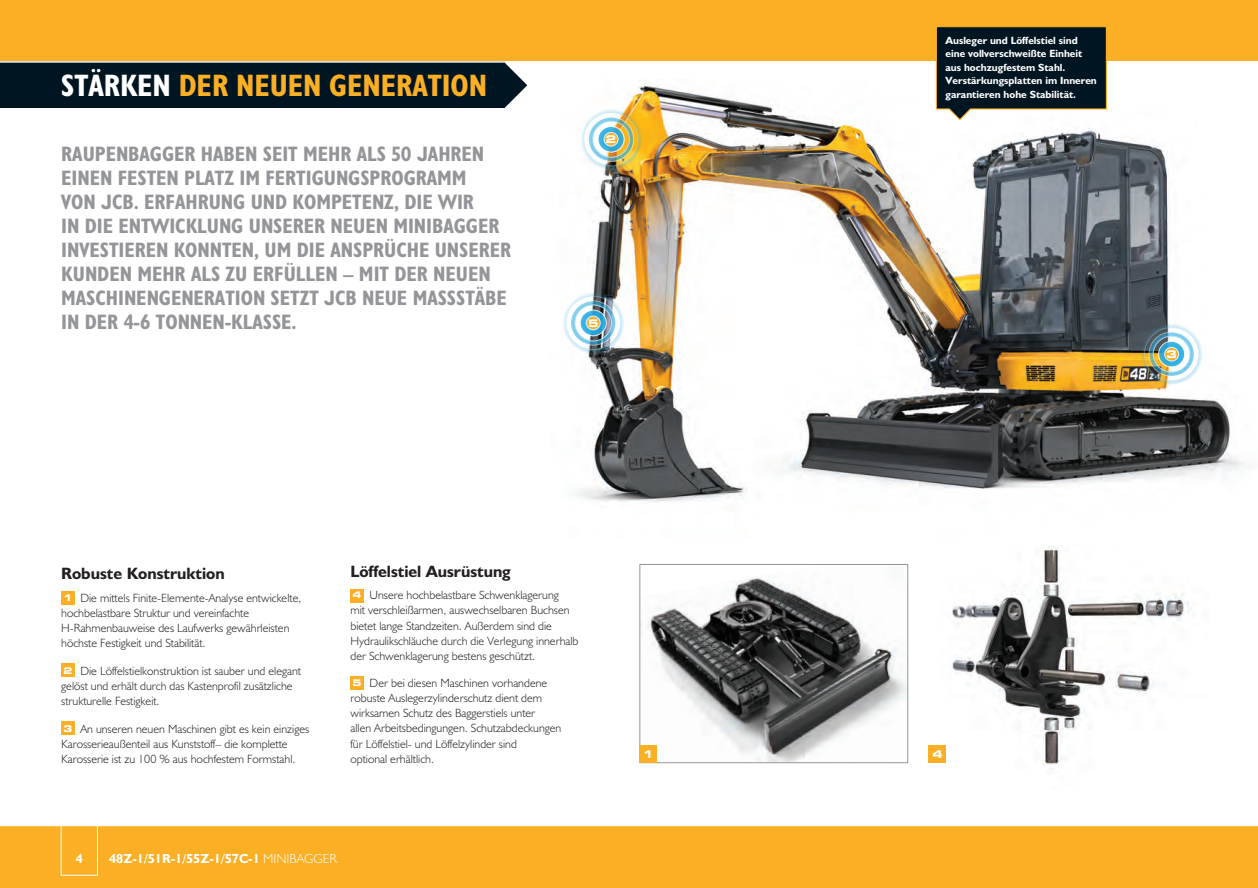
<style>
.page{position:relative;width:1258px;height:888px;background:#fff}
.page>*{position:absolute;margin:0;border:0;box-sizing:border-box;transform-origin:0 0}
.t1{font:31.2px "JCB Bold Condensed";color:#fbaf25}
.t2{font:21px/24px "JCB Bold Condensed";color:#939598}
.t3{font:16.5px "JCB Bold";color:#231f20}
.t4{font:13.2px "JCB Bold";color:#fff}
.t5{font:12px/15px "JCB Light";color:#231f20}
.t6{font:10.5px/13.5px "JCB Bold";color:#fff}
.t7{font:700 expanded 10.5px "Square 721 BT";color:#fff}
.s1{color:#fff}
.s2{font-family:"Square 721 BT";font-weight:700;font-stretch:expanded;font-size:9.15px;color:#fff}
.s3{font-family:"JCB Light"}
</style>
<div class="page">
<div style="left:0;top:826px;width:1258px;height:62px;background:#fbaf25"></div>
<img style="left:941px;top:546px;width:250px;height:223px">
<img style="left:574px;top:82px;width:671px;height:420px">
<svg style="left:505px;top:63px;width:22px;height:45px"></svg>
<div style="left:0;top:51px;width:505px;height:57px;background:#001522"></div>
<div style="left:0;top:0;width:1258px;height:61px;background:#fbaf25"></div>
<div style="left:61px;top:591px;width:13px;height:13px;background:#fbaf25"></div>
<div style="left:61px;top:664px;width:13px;height:13px;background:#fbaf25"></div>
<div style="left:61px;top:722px;width:13px;height:13px;background:#fbaf25"></div>
<div style="left:929px;top:746px;width:17px;height:17px;background:#fbaf25"></div>
<hr style="left:0;top:61px;width:1258px;height:2px;background:#fff">
<div style="left:61px;top:816px;width:37px;height:60px;border:1px solid #fff"></div>
<img style="left:642px;top:577px;width:264px;height:184px">
<div style="left:640px;top:564px;width:268px;height:199px;border:1px solid #939598"></div>
<div style="left:640px;top:746px;width:17px;height:17px;background:#fbaf25"></div>
<img style="left:579px;top:108px;width:64px;height:63px">
<img style="left:563px;top:291px;width:62px;height:63px">
<img style="left:1139px;top:323px;width:65px;height:63px">
<svg style="left:935px;top:27px;width:172px;height:94px;background:#25353d"></svg>
<div style="left:350px;top:589px;width:13px;height:13px;background:#fbaf25"></div>
<div style="left:350px;top:677px;width:13px;height:13px;background:#fbaf25"></div>
<hr style="left:0;top:825px;width:1258px;height:1px;background:#fff">
<h1 class="t1" style="left:61px;top:66px;width:428px"><span class="s1">STÄRKEN</span> DER NEUEN GENERATION</h1>
<p class="t2" style="left:61px;top:141px;width:451px">RAUPENBAGGER HABEN SEIT MEHR ALS 50 JAHREN EINEN FESTEN PLATZ IM FERTIGUNGSPROGRAMM<br>VON JCB. ERFAHRUNG UND KOMPETENZ, DIE WIR<br>IN DIE ENTWICKLUNG UNSERER NEUEN MINIBAGGER INVESTIEREN KONNTEN, UM DIE ANSPRÜCHE UNSERER KUNDEN MEHR ALS ZU ERFÜLLEN – MIT DER NEUEN MASCHINENGENERATION SETZT JCB NEUE MASSSTÄBE IN DER 4-6 TONNEN-KLASSE.</p>
<p class="t7" style="left:606px;top:133px;width:12px">2</p>
<p class="t7" style="left:588px;top:317px;width:12px">5</p>
<h3 class="t3" style="left:61px;top:563px;width:165px">Robuste Konstruktion</h3>
<p class="t5" style="left:61px;top:591px;width:242px"><span class="s2">1</span> Die mittels Finite-Elemente-Analyse entwickelte, hochbelastbare Struktur und vereinfachte H-Rahmenbauweise des Laufwerks gewährleisten höchste Festigkeit und Stabilität.</p>
<p class="t5" style="left:61px;top:663px;width:241px"><span class="s2">2</span> Die Löffelstielkonstruktion ist sauber und elegant gelöst und erhält durch das Kastenprofil zusätzliche strukturelle Festigkeit.</p>
<p class="t5" style="left:61px;top:721px;width:249px"><span class="s2">3</span> An unseren neuen Maschinen gibt es kein einziges<br>Karosserieaußenteil aus Kunststoff– die komplette<br>Karosserie ist zu 100 % aus hochfestem Formstahl.</p>
<h3 class="t3" style="left:350px;top:561px;width:162px">Löffelstiel Ausrüstung</h3>
<p class="t5" style="left:350px;top:587px;width:230px"><span class="s2">4</span> Unsere hochbelastbare Schwenklagerung<br>mit verschleißarmen, auswechselbaren Buchsen bietet lange Standzeiten. Außerdem sind die Hydraulikschläuche durch die Verlegung innerhalb der Schwenklagerung bestens geschützt.</p>
<p class="t5" style="left:350px;top:675px;width:212px"><span class="s2">5</span> Der bei diesen Maschinen vorhandene robuste Auslegerzylinderschutz dient dem wirksamen Schutz des Baggerstiels unter<br>allen Arbeitsbedingungen. Schutzabdeckungen für Löffelstiel- und Löffelzylinder sind<br>optional erhältlich.</p>
<p class="t4" style="left:76px;top:851px;width:9px">4</p>
<p class="t4" style="left:109px;top:851px;width:229px">48Z-1/51R-1/55Z-1/57C-1 <span class="s3">MINIBAGGER</span></p>
<p class="t7" style="left:643px;top:748px;width:12px">1</p>
<p class="t6" style="left:945px;top:33px;width:153px">Ausleger und Löffelstiel sind eine vollverschweißte Einheit aus hochzugfestem Stahl.<br>Verstärkungsplatten im Inneren garantieren hohe Stabilität.</p>
<p class="t7" style="left:1166px;top:348px;width:12px">3</p>
<p class="t7" style="left:932px;top:748px;width:12px">4</p>
</div>
